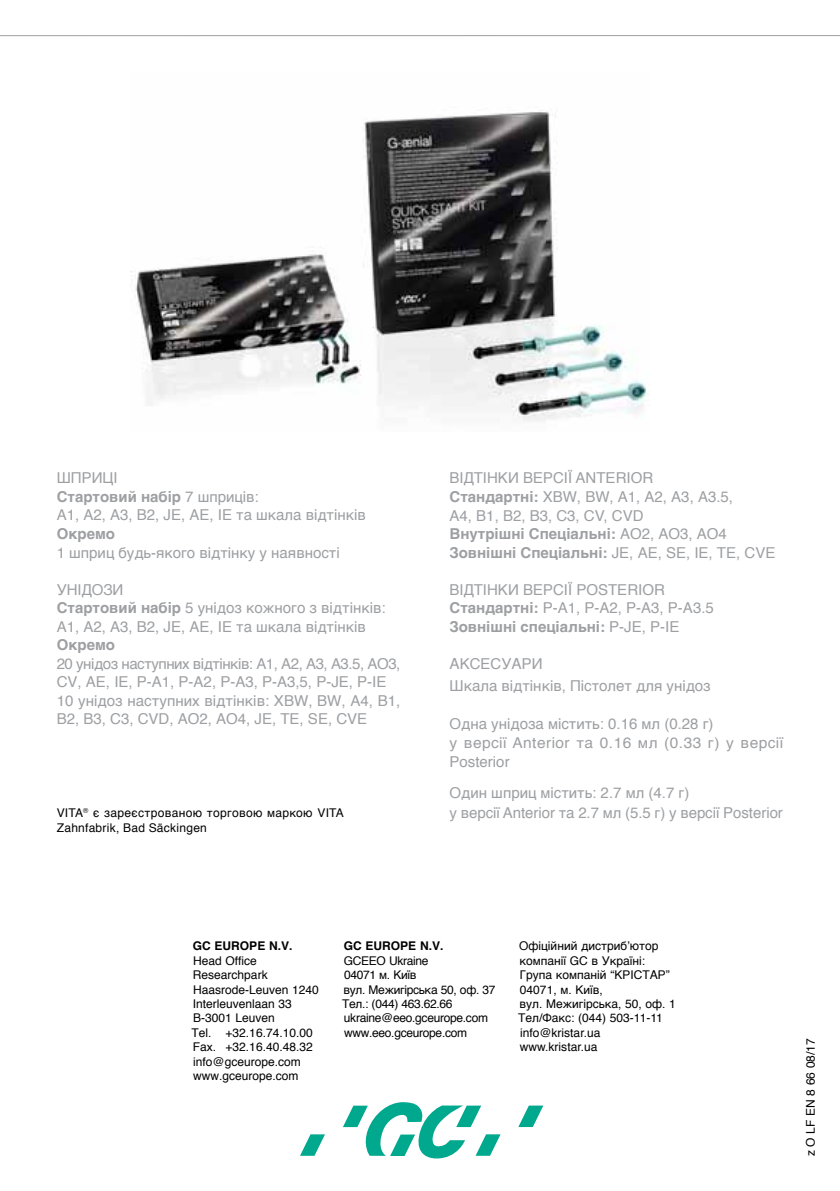
<style>
.page{position:relative;width:840px;height:1191px;background:#fff}
.page>*{position:absolute;margin:0;border:0;box-sizing:border-box;transform-origin:0 0}
.t1{font:15px/18.6px "Helvetica";color:#9d9fa2}
.t2{font:700 15px "Helvetica";color:#9d9fa2}
.t3{font:12px/14.4px "Helvetica";color:#000}
.t4{font:12px/14.4px "Helvetica";letter-spacing:-.025em;color:#000}
.t5{font:12px "Helvetica";letter-spacing:.025em;color:#000}
.t6{font:700 12px "Helvetica";color:#000}
.t7{font:12px "Helvetica";letter-spacing:.02em;color:#000}
.s1{font-weight:700}
</style>
<div class="page">
<svg style="left:518px;top:1105px;width:25px;height:22px"></svg>
<svg style="left:343px;top:1102px;width:157px;height:56px"></svg>
<svg style="left:300px;top:1134px;width:25px;height:21px"></svg>
<svg style="left:0;top:35px;width:839px;height:2px"></svg>
<img style="left:131px;top:111px;width:517px;height:310px">
<p class="t1" style="left:57px;top:469px;width:310px">Шприці<br><span class="s1">Стартовий набір</span> 7 шприців:<br>A1, A2, A3, B2, JE, AE, IE та шкала відтінків</p>
<p class="t2" style="left:57px;top:521px;width:60px">Окремо</p>
<p class="t1" style="left:57px;top:543px;width:284px">1 шприц будь-якого відтінку у наявності</p>
<p class="t1" style="left:57px;top:580px;width:330px">УНІДОЗИ<br><span class="s1">Стартовий набір</span> 5 унідоз кожного з відтінків:<br>A1, A2, A3, B2, JE, AE, IE та шкала відтінків</p>
<p class="t2" style="left:57px;top:633px;width:60px">Окремо</p>
<p class="t1" style="left:57px;top:654px;width:345px">20 унідоз наступних відтінків: A1, A2, A3, A3.5, AO3, CV, AE, IE, P-A1, P-A2, P-A3, P-A3,5, P-JE, P-IE 10 унідоз наступних відтінків: XBW, BW, A4, B1, B2, B3, C3, CVD, AO2, AO4, JE, TE, SE, CVE</p>
<p class="t1" style="left:449px;top:469px;width:327px;text-indent:58px">и версії ANTERIOR<br><span class="s1">Стандартні:</span> XBW, BW, A1, A2, A3, A3.5,<br>A4, B1, B2, B3, C3, CV, CVD<br><span class="s1">Внутрішні Спеціальні:</span> AO2, AO3, AO4<br><span class="s1">Зовнішні Спеціальні:</span> JE, AE, SE, IE, TE, CVE</p>
<p class="t1" style="left:449px;top:580px;width:19px">Відтінк</p>
<p class="t1" style="left:449px;top:469px;width:19px">Відтінк</p>
<p class="t1" style="left:449px;top:580px;width:265px;text-indent:58px">и версії POSTERIOR<br><span class="s1">Стандартні:</span> P-A1, P-A2, P-A3, P-A3.5<br><span class="s1">Зовнішні спеціальні:</span> P-JE, P-IE</p>
<p class="t1" style="left:449px;top:654px;width:52px">Аксесуар</p>
<p class="t1" style="left:449px;top:653px;width:262px;line-height:22.2px;text-indent:82px">и<br>Шкала відтінків, Пістолет для унідоз</p>
<p class="t1" style="left:449px;top:715px;width:335px">Одна унідоза містить: 0.16 мл (0.28 г)<br>у версії Anterior та 0.16 мл (0.33 г) у версії<br>Posterior</p>
<p class="t1" style="left:449px;top:784px;width:241px">Один шприц містить: 2.7 мл (4.7 г)</p>
<p class="t5" style="left:57px;top:803px;width:288px">VITA<sup>®</sup> є зареєстрованою торговою маркою VITA</p>
<p class="t1" style="left:449px;top:803px;width:335px">у версії Anterior та 2.7 мл (5.5 г) у версії Posterior</p>
<p class="t7" style="left:57px;top:818px;width:152px">Zahnfabrik, Bad Säckingen</p>
<p class="t6" style="left:193px;top:936px;width:101px">GC EUROPE N.V.</p>
<p class="t3" style="left:191px;top:953px;width:129px">Head Office<br>Researchpark<br>Haasrode-Leuven 1240<br>Interleuvenlaan 33<br>B-3001 Leuven<br>Tel. +32.16.74.10.00<br>Fax. +32.16.40.48.32 info@gceurope.com www.gceurope.com</p>
<p class="t6" style="left:344px;top:936px;width:101px">GC EUROPE N.V.</p>
<p class="t4" style="left:342px;top:953px;width:155px">GCEEO Ukraine<br>04071 м. Київ<br>вул. Межигірська 50, оф. 37<br>Тел.: (044) 463.62.66 ukraine@eeo.gceurope.com www.eeo.gceurope.com</p>
<p class="t3" style="left:518px;top:939px;width:159px">Офіційний дистриб’ютор компанії GC в Україні:<br>Група компаній “КРІСТАР”<br>04071, м. Київ,<br>вул. Межигірська, 50, оф. 1<br>Тел/Факс: (044) 503-11-11 info@kristar.ua www.kristar.ua</p>
<p class="t3" style="left:803px;top:1156px;width:120px;rotate:-90deg">z O LF EN 8 66 08/17</p>
</div>
